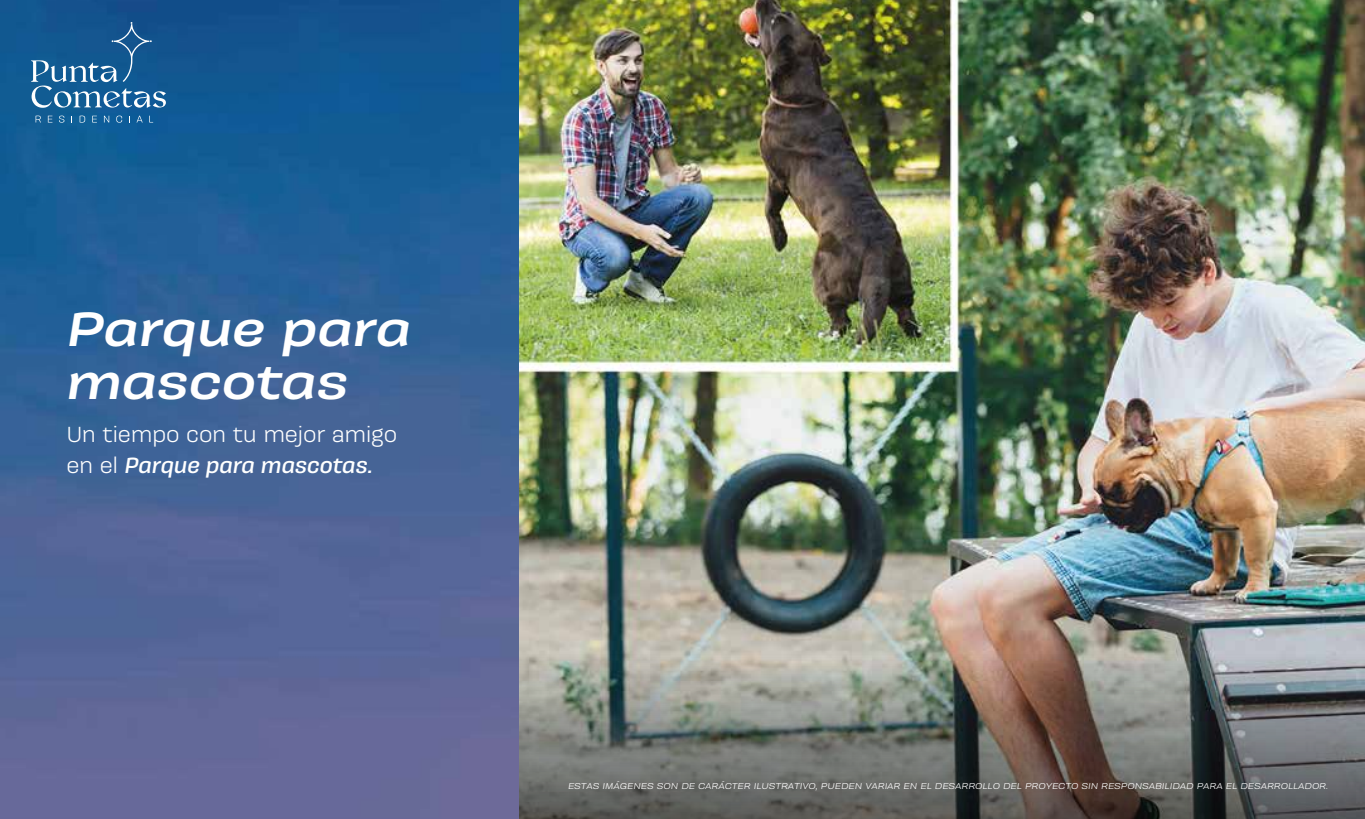
<style>
.page{position:relative;width:1365px;height:819px;background:#fff}
.page>*{position:absolute;margin:0;border:0;box-sizing:border-box;transform-origin:0 0}
.t1{font:italic 700 49.18px/53px "Galeana Extended";letter-spacing:-.01em;color:#fff}
.t2{font:22.75px/30.3px "Galeana Standard";letter-spacing:-.015em;color:#fff}
.t3{font:italic 8.75px "Galeana Extended";letter-spacing:-.01em;color:#fff}
.s1{font-weight:700;font-style:italic}
</style>
<div class="page">
<img style="left:0;top:0;width:519px;height:819px">
<svg style="left:36px;top:116px;width:5px;height:6px"></svg>
<svg style="left:48px;top:116px;width:4px;height:6px"></svg>
<svg style="left:59px;top:116px;width:5px;height:7px"></svg>
<svg style="left:80px;top:116px;width:5px;height:7px"></svg>
<svg style="left:92px;top:116px;width:5px;height:6px"></svg>
<svg style="left:104px;top:116px;width:5px;height:6px"></svg>
<svg style="left:116px;top:116px;width:6px;height:7px"></svg>
<svg style="left:136px;top:116px;width:7px;height:6px"></svg>
<svg style="left:149px;top:116px;width:4px;height:6px"></svg>
<svg style="left:31px;top:22px;width:135px;height:86px"></svg>
<img style="left:519px;top:0;width:845px;height:472px">
<img style="left:519px;top:472px;width:845px;height:347px">
<h1 class="t1" style="left:66px;top:304px;width:347px">Parque para mascotas</h1>
<h2 class="t2" style="left:66px;top:420px;width:332px">Un tiempo con tu mejor amigo en el <span class="s1">Parque para mascotas.</span></h2>
<p class="t3" style="left:568px;top:780px;width:761px">ESTAS IMÁGENES SON DE CARÁCTER ILUSTRATIVO, PUEDEN VARIAR EN EL DESARROLLO DEL PROYECTO SIN RESPONSABILIDAD PARA EL DESARROLLADOR.</p>
</div>
